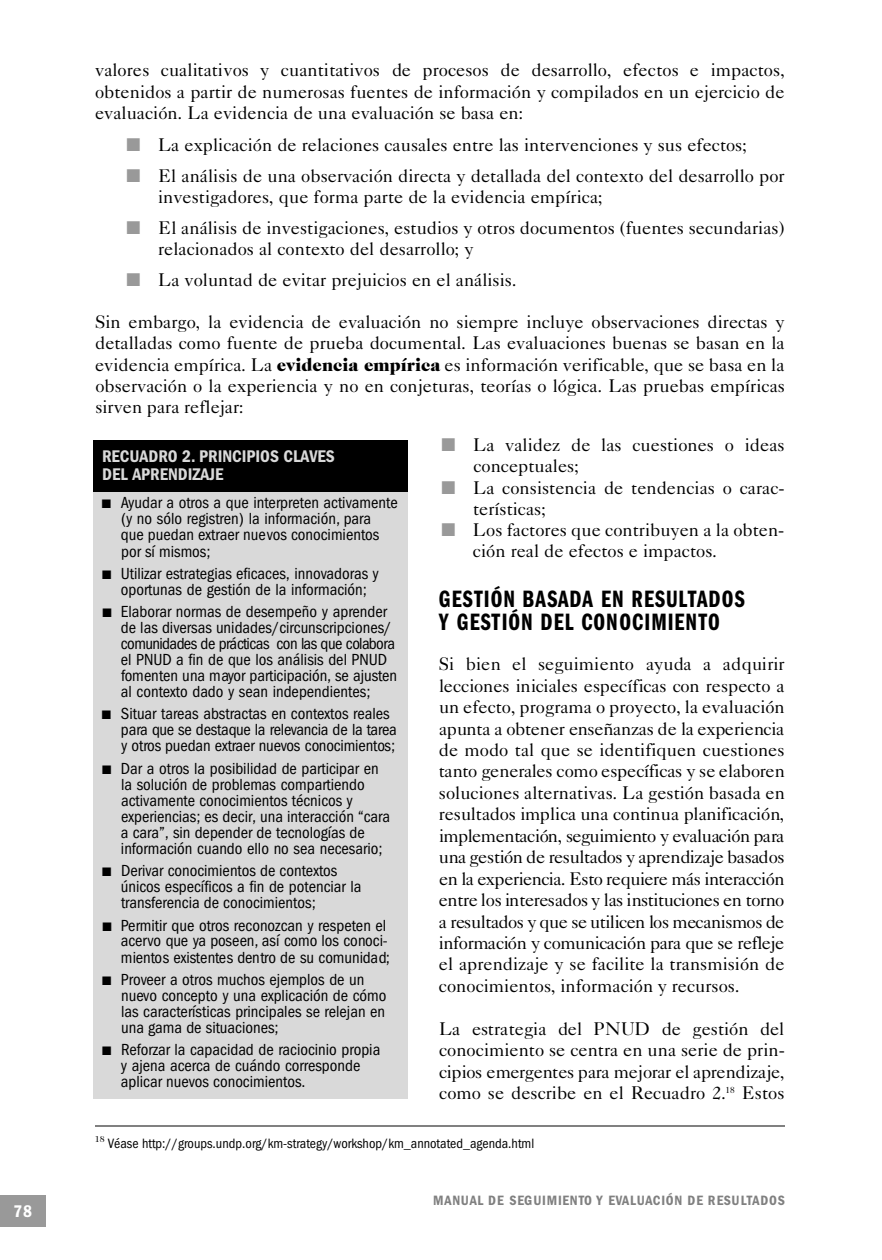
<style>
.page{position:relative;width:882px;height:1260px;background:#fff}
.page>*{position:absolute;margin:0;border:0;box-sizing:border-box;transform-origin:0 0}
.t1{font:24.5px/22.8px "Franklin Gothic Demi Cmpr";letter-spacing:.035em;color:#000}
.t2{font:18.38px/21.3px "Caslon Five Forty";color:#000}
.t3{font:600 condensed 17.5px/17.5px "Franklin Gothic";color:#d9d9d9}
.t4{font:600 condensed 17.5px "Franklin Gothic";color:#fff}
.t5{font:condensed 16.62px/16.1px "Franklin Gothic";color:#000}
.t6{font:condensed 14px "Franklin Gothic";color:#000}
.t7{font:600 condensed 14px "Franklin Gothic";letter-spacing:.06em;color:#808080}
.s1{color:#999}
.s2{font-family:"Caslon Two Twenty Four";font-weight:900}
</style>
<div class="page">
<div style="left:0;top:1196px;width:46px;height:31px;background:#999"></div>
<div style="left:93px;top:442px;width:314px;height:657px;background:#d9d9d9"></div>
<div style="left:93px;top:441px;width:314px;height:51px;background:#000"></div>
<hr style="left:95px;top:1125px;width:689px;height:2px;background:#808080">
<p class="t4" style="left:13px;top:1205px;width:20px">7 8</p>
<p class="t2" style="left:95px;top:61px;width:692px;text-align:justify">valores cualitativos y cuantitativos de procesos de desarrollo, efectos e impactos, obtenidos a partir de numerosas fuentes de información y compilados en un ejercicio de evaluación. La evidencia de una evaluación se basa en:</p>
<p class="t2" style="left:127px;top:135px;width:622px"><span class="s1">■</span> La explicación de relaciones causales entre las intervenciones y sus efectos;</p>
<p class="t2" style="left:158px;top:167px;width:628px;text-indent:-31px"><span class="s1">■</span> El análisis de una observación directa y detallada del contexto del desarrollo por investigadores, que forma parte de la evidencia empírica;</p>
<p class="t2" style="left:158px;top:219px;width:628px;text-indent:-31px"><span class="s1">■</span> El análisis de investigaciones, estudios y otros documentos (fuentes secundarias) relacionados al contexto del desarrollo; y</p>
<p class="t2" style="left:127px;top:271px;width:391px"><span class="s1">■</span> La voluntad de evitar prejuicios en el análisis.</p>
<p class="t2" style="left:95px;top:313px;width:691px;text-align:justify">Sin embargo, la evidencia de evaluación no siempre incluye observaciones directas y detalladas como fuente de prueba documental. Las evaluaciones buenas se basan en la evidencia empírica. La <span class="s2">evidencia empírica</span> es información verificable, que se basa en la observación o la experiencia y no en conjeturas, teorías o lógica. Las pruebas empíricas sirven para reflejar:</p>
<p class="t2" style="left:473px;top:436px;width:313px;text-indent:-32px"><span class="s1">■</span> La validez de las cuestiones o ideas conceptuales;</p>
<p class="t2" style="left:473px;top:479px;width:313px;text-indent:-31px"><span class="s1">■</span> La consistencia de tendencias o carac&shy;terísticas;</p>
<p class="t2" style="left:473px;top:521px;width:313px;text-indent:-31px"><span class="s1">■</span> Los factores que contribuyen a la obten&shy;ción real de efectos e impactos.</p>
<h1 class="t1" style="left:439px;top:589px;width:307px">GESTIÓN BASADA EN RESULTADOS<br>Y GESTIÓN DEL CONOCIMIENTO</h1>
<p class="t2" style="left:439px;top:655px;width:348px;text-align:justify">Si bien el seguimiento ayuda a adquirir lecciones iniciales específicas con respecto a un efecto, programa o proyecto, la evaluación apunta a obtener enseñanzas de la experiencia de modo tal que se identifiquen cuestiones tanto generales como específicas y se elaboren soluciones alternativas. La gestión basada en resultados implica una continua planificación, implementación, seguimiento y evaluación para una gestión de resultados y aprendizaje basados en la experiencia. Esto requiere más interacción entre los interesados y las instituciones en torno a resultados y que se utilicen los mecanismos de información y comunicación para que se refleje el aprendizaje y se facilite la transmisión de conocimientos, información y recursos.</p>
<p class="t2" style="left:439px;top:1020px;width:347px;text-align:justify">La estrategia del PNUD de gestión del conocimiento se centra en una serie de prin&shy;cipios emergentes para mejorar el aprendizaje, como se describe en el Recuadro 2.<sup>18</sup> Estos</p>
<p class="t3" style="left:102px;top:449px;width:234px">RECUADRO 2. PRINCIPIOS CLAVES<br>DEL APRENDIZAJE</p>
<p class="t5" style="left:121px;top:496px;width:278px;text-indent:-19px">■ Ayudar a otros a que interpreten activamente (y no sólo registren) la información, para que puedan extraer nuevos conocimientos por sí mismos;</p>
<p class="t5" style="left:102px;top:567px;width:278px;text-align:center">■ Utilizar estrategias eficaces, innovadoras y oportunas de gestión de la información;</p>
<p class="t5" style="left:121px;top:605px;width:278px;text-indent:-18px">■ Elaborar normas de desempeño y aprender de las diversas unidades/circunscripciones/ comunidades de prácticas con las que colabora el PNUD a fin de que los análisis del PNUD fomenten una mayor part i c i p a c i ó n , se ajusten al contexto dado y sean independientes;</p>
<p class="t5" style="left:121px;top:707px;width:277px;text-indent:-19px">■ Situar tareas abstractas en contextos reales para que se destaque la relevancia de la tarea y otros puedan extraer nuevos conocimientos;</p>
<p class="t5" style="left:121px;top:761px;width:271px;text-indent:-19px">■ Dar a otros la posibilidad de participar en la solución de problemas compartiendo activamente conocimientos técnicos y experiencias; es decir, una interacción “cara a cara”, sin depender de tecnologías de información cuando ello no sea necesario;</p>
<p class="t5" style="left:121px;top:864px;width:242px;text-indent:-19px">■ Derivar conocimientos de contextos únicos específicos a fin de potenciar la transferencia de conocimientos;</p>
<p class="t5" style="left:121px;top:918px;width:270px;text-indent:-18px">■ Permitir que otros reconozcan y respeten el a c e rvo que ya poseen, así como los conoci&shy;mientos existentes dentro de su comunidad;</p>
<p class="t5" style="left:121px;top:973px;width:267px;text-indent:-19px">■ Proveer a otros muchos ejemplos de un nuevo concepto y una explicación de cómo las características principales se relejan en una gama de situaciones;</p>
<p class="t5" style="left:121px;top:1043px;width:261px;text-indent:-19px">■ Reforzar la capacidad de raciocinio propia y ajena acerca de cuándo corresponde aplicar nuevos conocimientos.</p>
<p class="t6" style="left:95px;top:1139px;width:441px"><sup>18</sup> Véase http://groups.undp.org/km-strategy/workshop/km_annotated_agenda.html</p>
<p class="t7" style="left:433px;top:1196px;width:353px">M A N UAL DE SEGUIMIENTO Y EVA L UACIÓN DE RESULTADOS</p>
</div>
